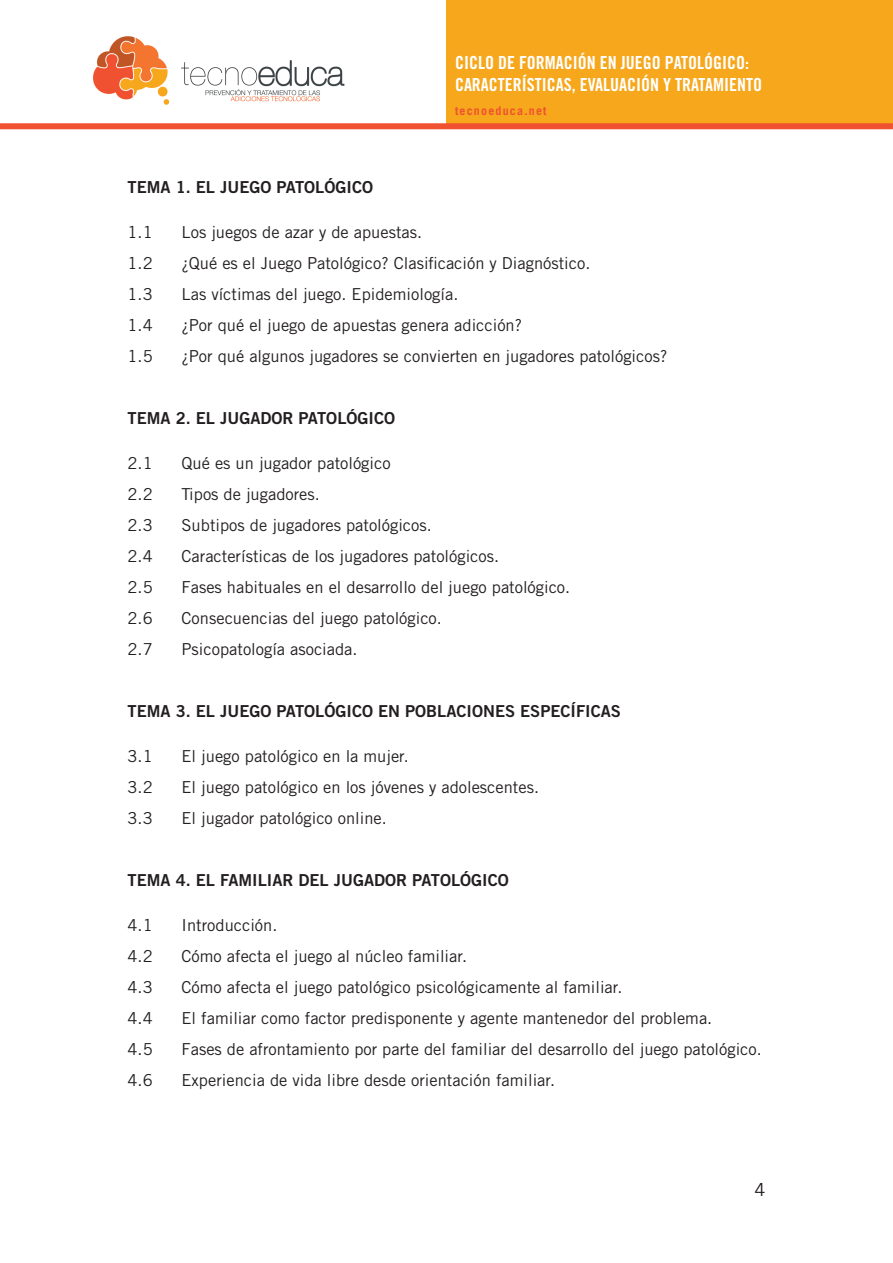
<style>
.page{position:relative;width:893px;height:1263px;background:#fff}
.page>*{position:absolute;margin:0;border:0;box-sizing:border-box;transform-origin:0 0}
.t1{font:18px/21.6px "Trade Gothic Bold Cond Twenty";color:#fff}
.t2{font:18px "Trade Gothic";color:#231f20}
.Texto_general{font:16.5px "Trade Gothic";color:#231f20}
._5_epig{font:16.5px "Trade Gothic Bold Two";color:#231f20}
.t3{font:700 12px "Trade Gothic";letter-spacing:.1em;color:#f05130}
</style>
<div class="page">
<div style="left:446px;top:0;width:447px;height:124px;background:#f6a71c"></div>
<div style="left:0;top:123px;width:893px;height:6px;background:#f05130"></div>
<img style="left:93px;top:36px;width:252px;height:69px">
<p class="t1" style="left:455px;top:52px;width:309px">CICLO DE FORMACIÓN EN JUEGO PATOLÓGICO:<br>CARACTERÍSTICAS, EVALUACIÓN Y TRATAMIENTO</p>
<p class="t3" style="left:455px;top:103px;width:93px">tecnoeduca.net</p>
<p class="_5_epig" style="left:128px;top:177px;width:247px">TEMA 1. EL JUEGO PATOLÓGICO</p>
<p class="Texto_general" style="left:128px;top:222px;width:27px">1.1</p>
<p class="Texto_general" style="left:182px;top:222px;width:242px">Los juegos de azar y de apuestas.</p>
<p class="Texto_general" style="left:128px;top:253px;width:27px">1.2</p>
<p class="Texto_general" style="left:182px;top:253px;width:410px">¿Qué es el Juego Patológico? Clasificación y Diagnóstico.</p>
<p class="Texto_general" style="left:128px;top:284px;width:27px">1.3</p>
<p class="Texto_general" style="left:182px;top:284px;width:278px">Las víctimas del juego. Epidemiología.</p>
<p class="Texto_general" style="left:128px;top:315px;width:27px">1.4</p>
<p class="Texto_general" style="left:182px;top:315px;width:342px">¿Por qué el juego de apuestas genera adicción?</p>
<p class="Texto_general" style="left:128px;top:346px;width:27px">1.5</p>
<p class="Texto_general" style="left:182px;top:346px;width:487px">¿Por qué algunos jugadores se convierten en jugadores patológicos?</p>
<p class="_5_epig" style="left:128px;top:408px;width:269px">TEMA 2. EL JUGADOR PATOLÓGICO</p>
<p class="Texto_general" style="left:128px;top:453px;width:27px">2.1</p>
<p class="Texto_general" style="left:182px;top:453px;width:211px">Qué es un jugador patológico</p>
<p class="Texto_general" style="left:128px;top:484px;width:27px">2.2</p>
<p class="Texto_general" style="left:182px;top:484px;width:140px">Tipos de jugadores.</p>
<p class="Texto_general" style="left:128px;top:515px;width:27px">2.3</p>
<p class="Texto_general" style="left:182px;top:515px;width:252px">Subtipos de jugadores patológicos.</p>
<p class="Texto_general" style="left:128px;top:546px;width:27px">2.4</p>
<p class="Texto_general" style="left:182px;top:546px;width:319px">Características de los jugadores patológicos.</p>
<p class="Texto_general" style="left:128px;top:577px;width:27px">2.5</p>
<p class="Texto_general" style="left:182px;top:577px;width:390px">Fases habituales en el desarrollo del juego patológico.</p>
<p class="Texto_general" style="left:128px;top:608px;width:27px">2.6</p>
<p class="Texto_general" style="left:182px;top:608px;width:262px">Consecuencias del juego patológico.</p>
<p class="Texto_general" style="left:128px;top:639px;width:27px">2.7</p>
<p class="Texto_general" style="left:182px;top:639px;width:177px">Psicopatología asociada.</p>
<p class="_5_epig" style="left:128px;top:701px;width:495px">TEMA 3. EL JUEGO PATOLÓGICO EN POBLACIONES ESPECÍFICAS</p>
<p class="Texto_general" style="left:128px;top:746px;width:27px">3.1</p>
<p class="Texto_general" style="left:182px;top:746px;width:229px">El juego patológico en la mujer.</p>
<p class="Texto_general" style="left:128px;top:777px;width:27px">3.2</p>
<p class="Texto_general" style="left:182px;top:777px;width:359px">El juego patológico en los jóvenes y adolescentes.</p>
<p class="Texto_general" style="left:128px;top:808px;width:27px">3.3</p>
<p class="Texto_general" style="left:182px;top:808px;width:207px">El jugador patológico online.</p>
<p class="_5_epig" style="left:128px;top:870px;width:383px">TEMA 4. EL FAMILIAR DEL JUGADOR PATOLÓGICO</p>
<p class="Texto_general" style="left:128px;top:915px;width:27px">4.1</p>
<p class="Texto_general" style="left:182px;top:915px;width:97px">Introducción.</p>
<p class="Texto_general" style="left:128px;top:946px;width:27px">4.2</p>
<p class="Texto_general" style="left:182px;top:946px;width:287px">Cómo afecta el juego al núcleo familiar.</p>
<p class="Texto_general" style="left:128px;top:977px;width:27px">4.3</p>
<p class="Texto_general" style="left:182px;top:977px;width:442px">Cómo afecta el juego patológico psicológicamente al familiar.</p>
<p class="Texto_general" style="left:128px;top:1008px;width:27px">4.4</p>
<p class="Texto_general" style="left:182px;top:1008px;width:532px">El familiar como factor predisponente y agente mantenedor del problema.</p>
<p class="Texto_general" style="left:128px;top:1039px;width:27px">4.5</p>
<p class="Texto_general" style="left:182px;top:1039px;width:582px">Fases de afrontamiento por parte del familiar del desarrollo del juego patológico.</p>
<p class="Texto_general" style="left:128px;top:1070px;width:27px">4.6</p>
<p class="Texto_general" style="left:182px;top:1070px;width:375px">Experiencia de vida libre desde orientación familiar.</p>
<p class="t2" style="left:754px;top:1179px;width:12px">4</p>
</div>
